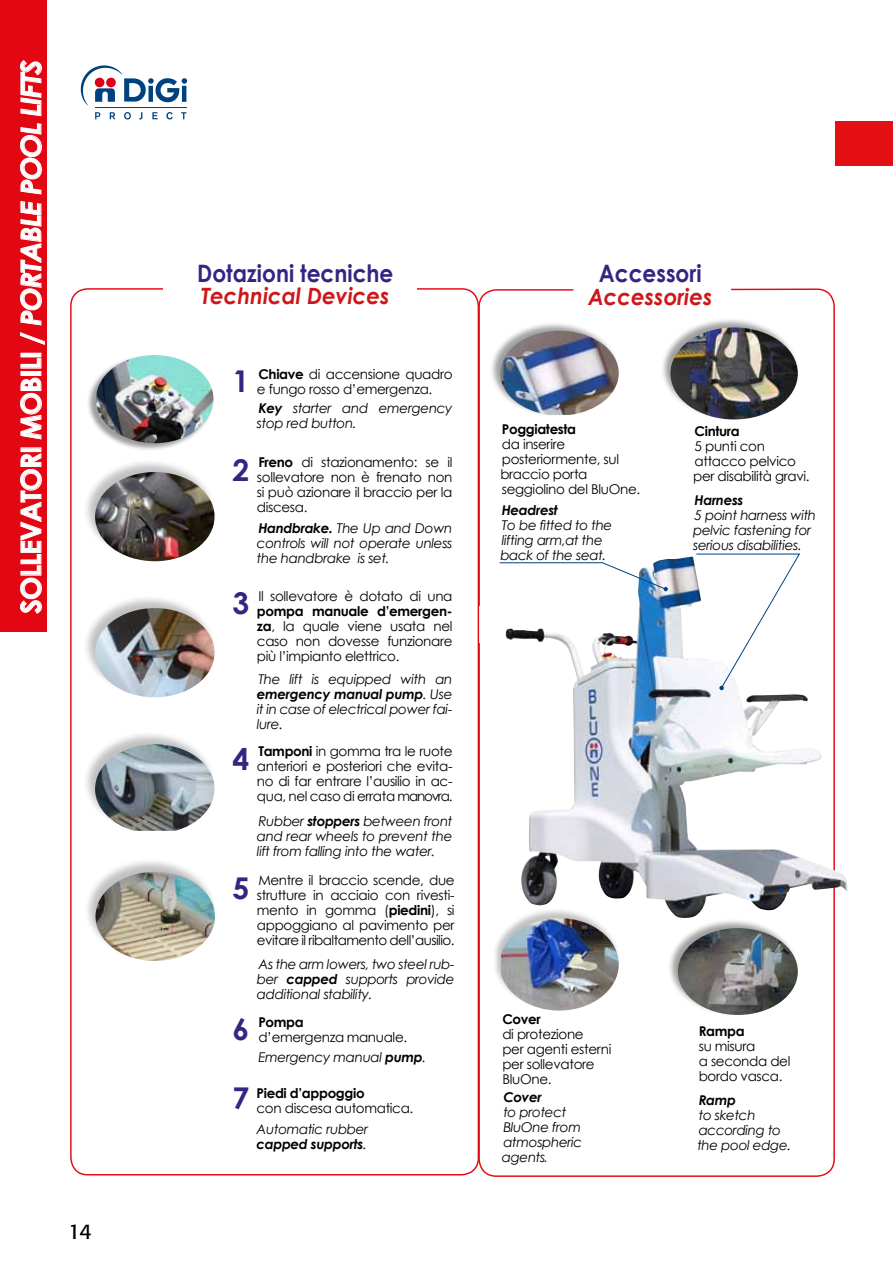
<style>
.page{position:relative;width:893px;height:1263px;background:#fff}
.page>*{position:absolute;margin:0;border:0;box-sizing:border-box;transform-origin:0 0}
.t1{font:700 30px "Century Gothic";color:#312783}
.t2{font:700 27.6px "Century Gothic";letter-spacing:-.025em;color:#fff}
.t3{font:700 24px "Century Gothic";color:#312783;scale:.9 1}
.t4{font:italic 700 22.5px "Century Gothic";color:#cd171a;scale:.95 1}
.t5{font:21px "Formata";color:#000}
.t6{font:13.5px/15px "Century Gothic";letter-spacing:-.025em;color:#000}
.t7{font:italic 13.5px/15px "Century Gothic";letter-spacing:-.025em;color:#000}
.t8{font:700 13.5px "Century Gothic";letter-spacing:-.025em;color:#000}
.t9{font:italic 700 13.5px "Century Gothic";letter-spacing:-.025em;color:#000}
.s1{font-style:italic}
.s2{font-weight:700}
.s3{font-family:"Formata";font-weight:300;font-size:14.4px}
</style>
<div class="page">
<svg style="left:478px;top:288px;width:358px;height:889px"></svg>
<div style="left:468px;top:606px;width:49px;height:36px;background:#fff"></div>
<img style="left:506px;top:557px;width:183px;height:255px">
<div style="left:668px;top:918px;width:130px;height:99px;background:#000;opacity:.38"></div>
<img style="left:678px;top:928px;width:120px;height:87px">
<div style="left:660px;top:317px;width:139px;height:103px;background:#000;opacity:.38"></div>
<img style="left:670px;top:327px;width:128px;height:92px">
<div style="left:489px;top:321px;width:130px;height:96px;background:#000;opacity:.38"></div>
<img style="left:500px;top:331px;width:119px;height:84px">
<div style="left:492px;top:907px;width:128px;height:104px;background:#000;opacity:.25"></div>
<img style="left:501px;top:918px;width:118px;height:92px">
<svg style="left:696px;top:553px;width:104px;height:137px"></svg>
<svg style="left:499px;top:562px;width:169px;height:29px"></svg>
<div style="left:86px;top:354px;width:127px;height:97px;background:#000;opacity:.39"></div>
<img style="left:96px;top:355px;width:117px;height:88px">
<div style="left:836px;top:121px;width:57px;height:45px;background:#e30f13"></div>
<div style="left:83px;top:458px;width:134px;height:103px;background:#000;opacity:.25"></div>
<img style="left:95px;top:472px;width:120px;height:89px">
<div style="left:83px;top:594px;width:134px;height:103px;background:#000;opacity:.25"></div>
<img style="left:95px;top:608px;width:120px;height:89px">
<div style="left:84px;top:857px;width:133px;height:104px;background:#000;opacity:.25"></div>
<img style="left:95px;top:872px;width:120px;height:89px">
<div style="left:83px;top:730px;width:134px;height:101px;background:#000;opacity:.25"></div>
<img style="left:95px;top:744px;width:120px;height:87px">
<div style="left:0;top:0;width:47px;height:631px;background:#e30613"></div>
<svg style="left:20px;top:452px;width:22px;height:162px"></svg>
<div style="left:21px;top:447px;width:20px;height:5px;border:1px solid #fff"></div>
<svg style="left:20px;top:377px;width:22px;height:63px"></svg>
<div style="left:21px;top:371px;width:20px;height:5px;border:1px solid #fff"></div>
<svg style="left:20px;top:358px;width:22px;height:11px"></svg>
<svg style="left:20px;top:332px;width:25px;height:13px"></svg>
<svg style="left:20px;top:201px;width:22px;height:125px"></svg>
<svg style="left:20px;top:123px;width:22px;height:72px"></svg>
<svg style="left:20px;top:60px;width:22px;height:56px"></svg>
<svg style="left:575px;top:602px;width:39px;height:10px"></svg>
<svg style="left:779px;top:888px;width:5px;height:4px"></svg>
<svg style="left:750px;top:894px;width:4px;height:4px"></svg>
<svg style="left:95px;top:112px;width:5px;height:7px"></svg>
<svg style="left:110px;top:112px;width:5px;height:7px"></svg>
<svg style="left:124px;top:112px;width:7px;height:7px"></svg>
<svg style="left:152px;top:112px;width:6px;height:7px"></svg>
<svg style="left:166px;top:112px;width:7px;height:7px"></svg>
<svg style="left:181px;top:112px;width:5px;height:7px"></svg>
<hr style="left:95px;top:107px;width:91px;height:1px;background:#004280">
<svg style="left:81px;top:65px;width:106px;height:40px"></svg>
<h2 class="t2" style="left:14px;top:614px;width:555px;rotate:-90deg">SOLLEVATORI MOBILI / <span class="s1">PORTABLE POOL LIFTS</span></h2>
<h3 class="t5" style="left:68px;top:1219px;width:25px">14</h3>
<h3 class="t3" style="left:197px;top:258px;width:220px">Dotazioni tecniche</h3>
<h3 class="t4" style="left:201px;top:282px;width:200px">Technical Devices</h3>
<h1 class="t1" style="left:232px;top:363px;width:18px">1</h1>
<p class="t6" style="left:257px;top:367px;width:197px"><span class="s2">Chiave</span> di accensione quadro e fungo rosso d’emergenza.</p>
<p class="t7" style="left:257px;top:400px;width:197px"><span class="s2">Key</span> starter and emergency stop red button.</p>
<h1 class="t1" style="left:232px;top:452px;width:18px">2</h1>
<p class="t6" style="left:257px;top:455px;width:197px;text-align:justify"><span class="s2">Freno</span> di stazionamento: se il sollevatore non è frenato non si può azionare il braccio per la discesa.</p>
<p class="t7" style="left:257px;top:521px;width:197px;text-align:justify"><span class="s2">Handbrake.</span> The Up and Down controls will not operate unless the handbrake is set.</p>
<h1 class="t1" style="left:232px;top:584px;width:18px">3</h1>
<p class="t6" style="left:258px;top:588px;width:196px">Il sollevatore è dotato di una</p>
<p class="t6" style="left:257px;top:603px;width:197px;text-align:justify"><span class="s2">pompa manuale d’emergen&shy;za</span>, la quale viene usata nel caso non dovesse funzionare più l’impianto elettrico.</p>
<p class="t7" style="left:257px;top:672px;width:197px;text-align:justify">The lift is equipped with an <span class="s2">emergency manual pump</span>. Use it in case of electrical power fai&shy;lure.</p>
<h1 class="t1" style="left:232px;top:740px;width:18px">4</h1>
<p class="t6" style="left:257px;top:743px;width:197px;text-align:justify"><span class="s2">Tamponi</span> in gomma tra le ruote anteriori e posteriori che evita&shy;no di far entrare l’ausilio in ac&shy;qua, nel caso di errata manovra.</p>
<p class="t7" style="left:257px;top:813px;width:197px;text-align:justify">Rubber <span class="s2">stoppers</span> between front and rear wheels to prevent the lift from falling into the water.</p>
<h1 class="t1" style="left:232px;top:869px;width:18px">5</h1>
<h1 class="t1" style="left:232px;top:1010px;width:18px">6</h1>
<p class="t6" style="left:257px;top:872px;width:199px;text-align:justify">Mentre il braccio scende, due strutture in acciaio con rivesti&shy;mento in gomma (<span class="s2">piedini</span>), si appoggiano al pavimento per evitare il ribaltamento dell’ausilio.</p>
<p class="t7" style="left:257px;top:956px;width:199px;text-align:justify">As the arm lowers, two steel rub&shy;ber <span class="s2">capped</span> supports provide additional stability.</p>
<p class="t8" style="left:258px;top:1014px;width:47px">Pompa</p>
<p class="t6" style="left:258px;top:1029px;width:150px">d’emergenza manuale.</p>
<p class="t7" style="left:258px;top:1049px;width:169px">Emergency manual <span class="s2">pump</span>.</p>
<h1 class="t1" style="left:232px;top:1079px;width:18px">7</h1>
<p class="t8" style="left:257px;top:1085px;width:110px">Piedi d’appoggio</p>
<p class="t6" style="left:257px;top:1100px;width:158px">con discesa automatica.</p>
<p class="t7" style="left:257px;top:1122px;width:113px">Automatic rubber <span class="s2">capped supports</span>.</p>
<h3 class="t3" style="left:599px;top:258px;width:116px">Accessori</h3>
<h3 class="t4" style="left:588px;top:282px;width:132px">Accessories</h3>
<p class="t8" style="left:502px;top:420px;width:76px">Poggiatesta</p>
<p class="t6" style="left:500px;top:436px;width:141px">da inserire posteriormente, sul braccio porta seggiolino del BluOne.</p>
<p class="t9" style="left:502px;top:501px;width:58px">Headrest</p>
<p class="t7" style="left:500px;top:517px;width:113px">To be fitted to the lifting arm,at the back of the seat.</p>
<p class="t8" style="left:695px;top:422px;width:47px">Cintura</p>
<p class="t6" style="left:693px;top:438px;width:118px">5 punti con attacco pelvico per disabilità gravi.</p>
<p class="t9" style="left:695px;top:491px;width:51px">Harness</p>
<p class="t7" style="left:693px;top:507px;width:125px">5 point harness with pelvic fastening for serious disabilities.</p>
<p class="t8" style="left:502px;top:1010px;width:40px">Cover</p>
<p class="t6" style="left:502px;top:1026px;width:111px">di protezione<br>per agenti esterni per sollevatore<br>BluOne.</p>
<p class="t9" style="left:503px;top:1088px;width:40px">Cover</p>
<p class="t7" style="left:502px;top:1104px;width:82px">to protect<br>BluOne from atmospheric agents<span class="s3">.</span></p>
<p class="t8" style="left:699px;top:1022px;width:47px">Rampa</p>
<p class="t6" style="left:699px;top:1038px;width:93px">su misura<br>a seconda del bordo vasca.</p>
<p class="t9" style="left:699px;top:1091px;width:39px">Ramp</p>
<p class="t7" style="left:697px;top:1107px;width:95px">to sketch according to the pool edge.</p>
</div>
